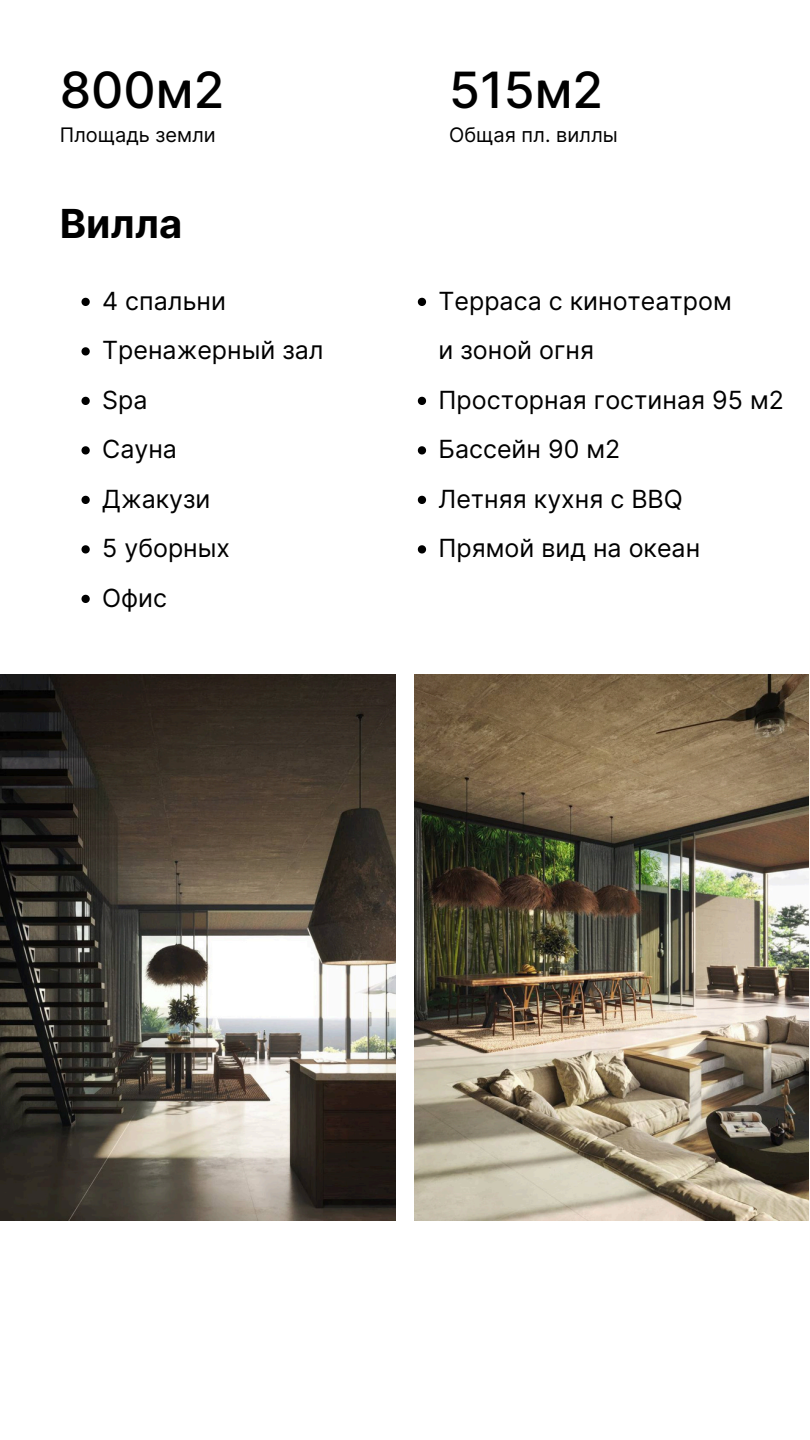
<style>
.page{position:relative;width:810px;height:1440px;background:#fff}
.page>*{position:absolute;margin:0;border:0;box-sizing:border-box;transform-origin:0 0}
.t1{font:500 50px "Inter";color:#000}
.t2{font:700 40px "Inter";color:#000}
.t3{font:25px/49.5px "Inter";color:#000}
.t4{font:20px "Inter";color:#000}
</style>
<div class="page">
<svg style="left:82px;top:298px;width:8px;height:8px"></svg>
<svg style="left:82px;top:347px;width:8px;height:9px"></svg>
<svg style="left:82px;top:397px;width:8px;height:8px"></svg>
<svg style="left:82px;top:446px;width:8px;height:9px"></svg>
<svg style="left:82px;top:496px;width:8px;height:8px"></svg>
<svg style="left:82px;top:545px;width:8px;height:9px"></svg>
<svg style="left:82px;top:595px;width:8px;height:8px"></svg>
<svg style="left:418px;top:298px;width:8px;height:8px"></svg>
<svg style="left:418px;top:397px;width:8px;height:8px"></svg>
<svg style="left:418px;top:446px;width:8px;height:9px"></svg>
<svg style="left:418px;top:496px;width:8px;height:8px"></svg>
<svg style="left:418px;top:545px;width:8px;height:9px"></svg>
<img style="left:415px;top:675px;width:393px;height:546px">
<img style="left:0;top:675px;width:396px;height:546px">
<p class="t1" style="left:60px;top:59px;width:166px">800м2</p>
<p class="t1" style="left:449px;top:59px;width:156px">515м2</p>
<p class="t4" style="left:449px;top:123px;width:170px">Общая пл. виллы</p>
<p class="t4" style="left:60px;top:123px;width:158px">Площадь земли</p>
<p class="t2" style="left:60px;top:200px;width:124px">Вилла</p>
<p class="t3" style="left:102px;top:276px;width:125px">4 спальни</p>
<h2 class="t3" style="left:102px;top:325px;width:223px">Тренажерный зал</h2>
<p class="t3" style="left:102px;top:375px;width:47px">Spa</p>
<p class="t3" style="left:102px;top:424px;width:76px">Сауна</p>
<p class="t3" style="left:102px;top:474px;width:110px">Джакузи</p>
<p class="t3" style="left:102px;top:523px;width:129px">5 уборных</p>
<p class="t3" style="left:102px;top:573px;width:66px">Офис</p>
<p class="t3" style="left:439px;top:276px;width:295px">Терраса с кинотеатром и зоной огня</p>
<p class="t3" style="left:439px;top:375px;width:347px">Просторная гостиная 95 м2</p>
<p class="t3" style="left:439px;top:424px;width:183px">Бассейн 90 м2</p>
<h1 class="t3" style="left:439px;top:474px;width:246px">Летняя кухня с BBQ</h1>
<p class="t3" style="left:439px;top:523px;width:263px">Прямой вид на океан</p>
</div>
